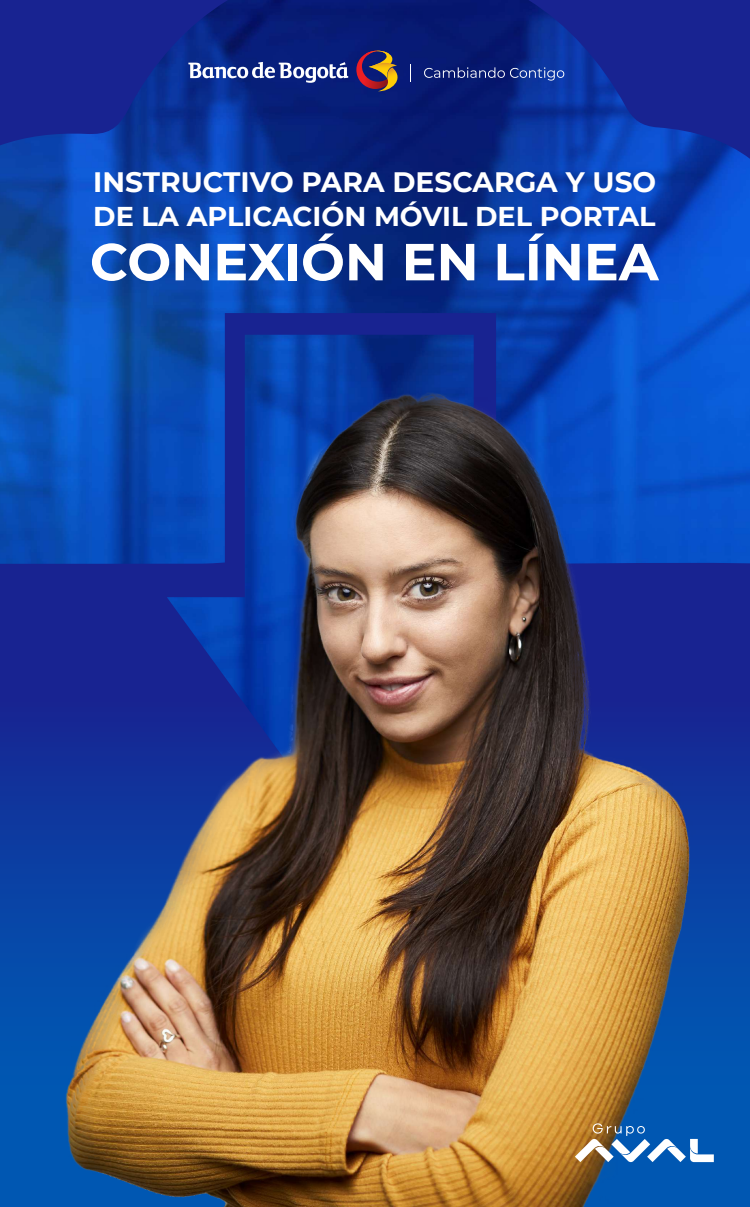
<style>
.page{position:relative;width:750px;height:1207px;background:#fff}
.page>*{position:absolute;margin:0;border:0;box-sizing:border-box;transform-origin:0 0}
.t1{font:700 52.05px "Montserrat";color:#fff}
.t2{font:700 28.05px "Montserrat";color:#fff}
.t3{font:700 27.15px "Montserrat";color:#fff}
</style>
<div class="page">
<img style="left:0;top:0;width:750px;height:331px">
<svg style="left:424px;top:67px;width:140px;height:14px;background:#304593"></svg>
<svg style="left:188px;top:62px;width:160px;height:21px"></svg>
<svg style="left:356px;top:51px;width:55px;height:41px;background:#543b57"></svg>
<img style="left:0;top:331px;width:750px;height:876px">
<svg style="left:575px;top:1123px;width:139px;height:39px"></svg>
<p class="t2" style="left:93px;top:161px;width:565px">INSTRUCTIVO PARA DESCARGA Y USO</p>
<p class="t3" style="left:93px;top:197px;width:564px">DE LA APLICACIÓN MÓVIL DEL PORTAL</p>
<h1 class="t1" style="left:90px;top:224px;width:570px">CONEXIÓN EN LÍNEA</h1>
</div>
